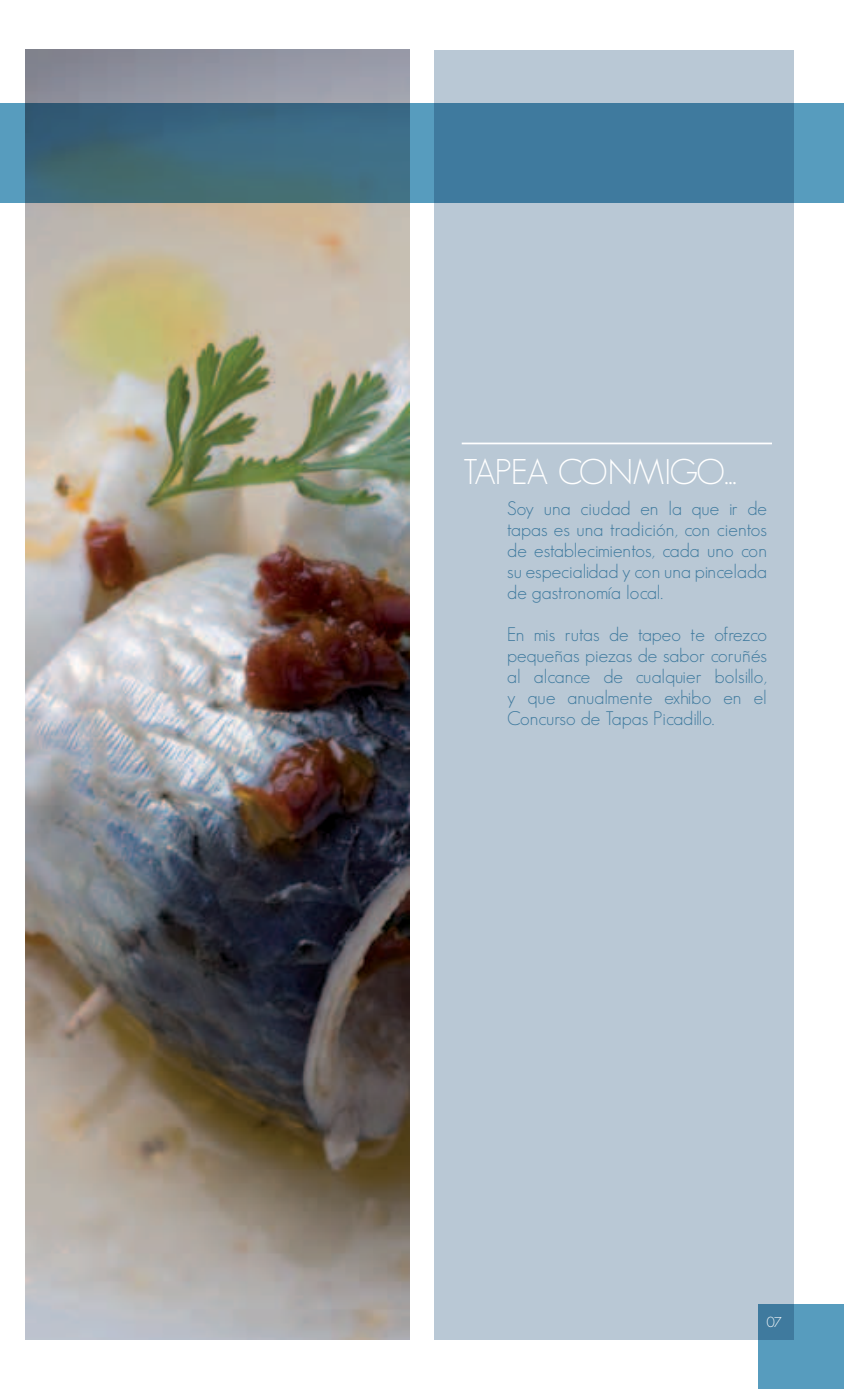
<style>
.page{position:relative;width:844px;height:1389px;background:#fff}
.page>*{position:absolute;margin:0;border:0;box-sizing:border-box;transform-origin:0 0}
.t1{font:300 35px "Geosans";letter-spacing:-.04em;color:#fff}
.t2{font:300 19.25px/21px "Geosans";letter-spacing:.005em;color:#579cbe;text-align:justify}
.t3{font:300 14px "Geosans";color:#fff}
</style>
<div class="page">
<img style="left:25px;top:50px;width:384px;height:1289px">
<div style="left:434px;top:50px;width:360px;height:1289px;background:#b9c8d5"></div>
<hr style="left:461px;top:443px;width:310px;height:1px;background:#fff">
<svg style="left:758px;top:1305px;width:85px;height:84px;background:#5296b8"></svg>
<svg style="left:0;top:103px;width:843px;height:100px;background:#407591"></svg>
<h1 class="t1" style="left:463px;top:453px;width:275px">TAPEA CONMIGO...</h1>
<p class="t2" style="left:507px;top:497px;width:261px">Soy una ciudad en la que ir de tapas es una tradición, con cientos de establecimientos, cada uno con su especialidad y con una pincelada de gastronomía local.</p>
<p class="t2" style="left:507px;top:623px;width:261px">En mis rutas de tapeo te ofrezco pequeñas piezas de sabor coruñés al alcance de cualquier bolsillo, y que anualmente exhibo en el Concurso de Tapas Picadillo.</p>
<p class="t3" style="left:766px;top:1314px;width:16px">07</p>
</div>
